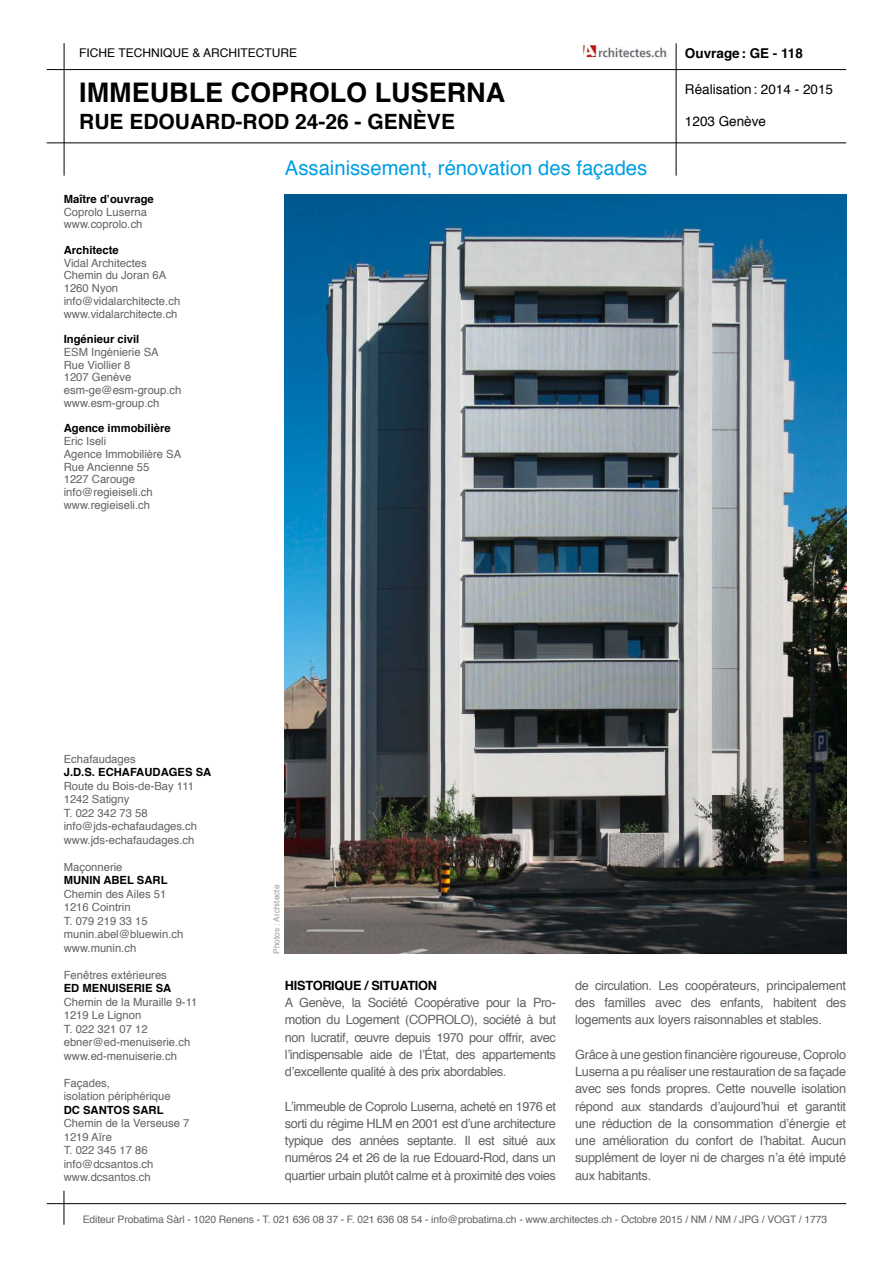
<style>
.page{position:relative;width:893px;height:1263px;background:#fff}
.page>*{position:absolute;margin:0;border:0;box-sizing:border-box;transform-origin:0 0}
.t1{font:700 27px "Helvetica";color:#000}
.t2{font:700 21px "Helvetica";color:#000}
.t3{font:20.25px "Helvetica";color:#009ee3}
.t4{font:13.5px "Helvetica";color:#000}
.t5{font:700 13.5px "Helvetica";color:#000}
.t6{font:12.75px/17.2px "Helvetica";letter-spacing:-.025em;color:#626261;text-align:justify}
.t7{font:700 12.75px "Helvetica";letter-spacing:-.02em;color:#000}
.t8{font:12px "Helvetica";color:#000}
.t9{font:11.25px/13.5px "Helvetica";color:#626261}
.t10{font:700 11.25px "Helvetica";color:#000}
.t11{font:10.35px "Helvetica";letter-spacing:-.01em;color:#626261}
.t12{font:8.25px "Helvetica";color:#9c9c9d}
</style>
<div class="page">
<img style="left:285px;top:195px;width:561px;height:759px">
<hr style="left:47px;top:69px;width:799px;height:1px;background:#000">
<hr style="left:47px;top:1203px;width:799px;height:1px;background:#000">
<hr style="left:64px;top:43px;width:1px;height:133px;background:#000">
<hr style="left:64px;top:1191px;width:1px;height:34px;background:#000">
<hr style="left:47px;top:143px;width:799px;height:1px;background:#000">
<hr style="left:676px;top:43px;width:1px;height:133px;background:#000">
<img style="left:581px;top:44px;width:86px;height:15px">
<p class="t8" style="left:79px;top:43px;width:219px">FICHE TECHNIQUE &amp; ARCHITECTURE</p>
<h1 class="t1" style="left:79px;top:70px;width:428px">IMMEUBLE COPROLO LUSERNA</h1>
<h2 class="t2" style="left:79px;top:104px;width:377px">RUE EDOUARD-ROD 24-26 - GENÈVE</h2>
<h3 class="t3" style="left:285px;top:153px;width:364px">Assainissement, rénovation des façades</h3>
<p class="t10" style="left:64px;top:190px;width:92px">Maître d’ouvrage</p>
<p class="t9" style="left:64px;top:206px;width:85px;line-height:12.8px">Coprolo Luserna www.coprolo.ch</p>
<p class="t10" style="left:64px;top:241px;width:57px">Architecte</p>
<p class="t9" style="left:64px;top:257px;width:118px;line-height:12.8px">Vidal Architectes<br>Chemin du Joran 6A<br>1260 Nyon info@vidalarchitecte.ch www.vidalarchitecte.ch</p>
<p class="t10" style="left:64px;top:330px;width:77px">Ingénieur civil</p>
<p class="t9" style="left:64px;top:346px;width:119px;line-height:12.8px">ESM Ingénierie SA<br>Rue Viollier 8<br>1207 Genève esm-ge@esm-group.ch www.esm-group.ch</p>
<p class="t10" style="left:64px;top:419px;width:108px">Agence immobilière</p>
<p class="t9" style="left:64px;top:435px;width:119px;line-height:12.8px">Eric Iseli<br>Agence Immobilière SA<br>Rue Ancienne 55<br>1227 Carouge info@regieiseli.ch www.regieiseli.ch</p>
<p class="t5" style="left:685px;top:42px;width:119px">Ouvrage: GE - 118</p>
<p class="t4" style="left:685px;top:79px;width:150px">Réalisation: 2014 - 2015</p>
<p class="t4" style="left:685px;top:111px;width:83px">1203 Genève</p>
<p class="t9" style="left:64px;top:752px;width:73px">Echafaudages</p>
<p class="t10" style="left:64px;top:763px;width:149px">J.D.S. ECHAFAUDAGES SA</p>
<p class="t9" style="left:64px;top:779px;width:135px">Route du Bois-de-Bay 111<br>1242 Satigny<br>T. 022 342 73 58 info@jds-echafaudages.ch www.jds-echafaudages.ch</p>
<p class="t9" style="left:64px;top:860px;width:60px">Maçonnerie</p>
<p class="t10" style="left:64px;top:871px;width:105px">MUNIN ABEL SARL</p>
<p class="t9" style="left:64px;top:887px;width:121px">Chemin des Ailes 51<br>1216 Cointrin<br>T. 079 219 33 15 munin.abel@bluewin.ch www.munin.ch</p>
<p class="t9" style="left:64px;top:968px;width:105px">Fenêtres extérieures</p>
<p class="t10" style="left:64px;top:979px;width:109px">ED MENUISERIE SA</p>
<p class="t9" style="left:64px;top:995px;width:135px">Chemin de la Muraille 9-11<br>1219 Le Lignon<br>T. 022 321 07 12 ebner@ed-menuiserie.ch www.ed-menuiserie.ch</p>
<p class="t9" style="left:64px;top:1076px;width:108px">Façades,<br>isolation périphérique</p>
<p class="t10" style="left:64px;top:1100px;width:101px">DC SANTOS SARL</p>
<p class="t9" style="left:64px;top:1117px;width:127px">Chemin de la Verseuse 7<br>1219 Aïre<br>T. 022 345 17 86 info@dcsantos.ch www.dcsantos.ch</p>
<p class="t12" style="left:270px;top:954px;width:70px;rotate:-90deg">Photos : Architecte</p>
<p class="t7" style="left:285px;top:975px;width:154px">HISTORIQUE / SITUATION</p>
<p class="t6" style="left:285px;top:994px;width:273px">A Genève, la Société Coopérative pour la Pro&shy;motion du Logement (COPROLO), société à but non lucratif, œuvre depuis 1970 pour offrir, avec l’indispensable aide de l’État, des appartements d’excellente qualité à des prix abordables.</p>
<p class="t6" style="left:285px;top:1098px;width:273px">L’immeuble de Coprolo Luserna, acheté en 1976 et sorti du régime HLM en 2001 est d’une architecture typique des années septante. Il est situé aux numéros 24 et 26 de la rue Edouard-Rod, dans un quartier urbain plutôt calme et à proximité des voies</p>
<p class="t6" style="left:575px;top:977px;width:273px">de circulation. Les coopérateurs, principalement des familles avec des enfants, habitent des logements aux loyers raisonnables et stables.</p>
<p class="t6" style="left:575px;top:1046px;width:273px">Grâce à une gestion financière rigoureuse, Coprolo Luserna a pu réaliser une restauration de sa façade avec ses fonds propres. Cette nouvelle isolation répond aux standards d’aujourd’hui et garantit une réduction de la consommation d’énergie et une amélioration du confort de l’habitat. Aucun supplément de loyer ni de charges n’a été imputé aux habitants.</p>
<p class="t11" style="left:83px;top:1211px;width:746px">Editeur Probatima Sàrl - 1020 Renens - T. 021 636 08 37 - F. 021 636 08 54 - info@probatima.ch - www.architectes.ch - Octobre 2015 / NM / NM / JPG / VOGT / 1773</p>
</div>
